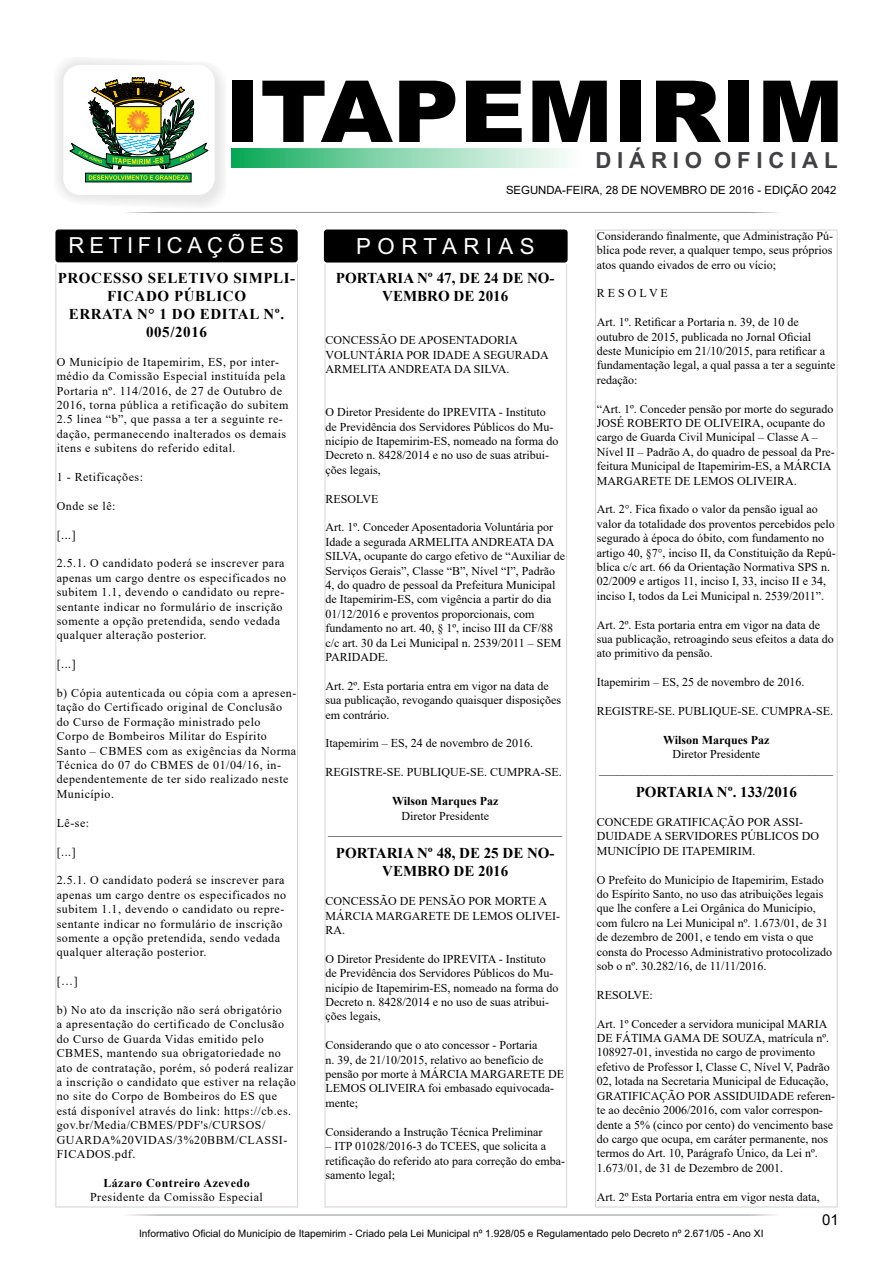
<style>
.page{position:relative;width:893px;height:1263px;background:#fff}
.page>*{position:absolute;margin:0;border:0;box-sizing:border-box;transform-origin:0 0}
.t1{font:900 85.65px "Arial";color:#000;scale:1.08 1}
.t2{font:700 22.2px "Arial";letter-spacing:.26em;color:#414042}
.t3{font:22.2px "Arial";letter-spacing:.295em;color:#fff}
.t4{font:22.05px "Arial";letter-spacing:.215em;color:#fff}
.t5{font:700 15px/18px "Times New Roman";color:#000;text-align:center}
.t6{font:700 15px/18px "Times New Roman";letter-spacing:.04em;color:#000;text-align:center}
.t7{font:15px "Arial";color:#000}
.t8{font:12px/14.4px "Times New Roman";color:#000}
.t9{font:12px/14.4px "Times New Roman";letter-spacing:.04em;color:#000}
.t10{font:700 12px "Times New Roman";color:#000}
.t11{font:700 12px "Times New Roman";letter-spacing:.04em;color:#000}
.t12{font:11.4px "Arial";color:#000}
.t13{font:10.2px "Arial";color:#000}
</style>
<div class="page">
<svg style="left:130px;top:1214px;width:646px;height:1px"></svg>
<svg style="left:57px;top:59px;width:722px;height:154px"></svg>
<svg style="left:231px;top:148px;width:396px;height:20px"></svg>
<div style="left:595px;top:230px;width:242px;height:977px;border:1px solid #d1d3d4"></div>
<div style="left:324px;top:228px;width:245px;height:36px;background:#888"></div>
<div style="left:324px;top:230px;width:244px;height:33px;background:#000;border-radius:3px"></div>
<div style="left:54px;top:228px;width:245px;height:36px;background:#a6a6a6"></div>
<div style="left:55px;top:229px;width:243px;height:33px;background:#000;border-radius:3px"></div>
<h1 class="t1" style="left:224px;top:49px;width:575px">ITAPEMIRIM</h1>
<h2 class="t2" style="left:595px;top:146px;width:244px">DIÁRIO OFICIAL</h2>
<p class="t12" style="left:506px;top:182px;width:332px">SEGUNDA-FEIRA, 28 DE NOVEMBRO DE 2016 - EDIÇÃO 2042</p>
<h3 class="t4" style="left:69px;top:231px;width:217px">RETIFICAÇÕES</h3>
<h2 class="t3" style="left:356px;top:232px;width:180px">PORTARIAS</h2>
<p class="t6" style="left:58px;top:269px;width:239px">PROCESSO SELETIVO SIMPLI-<br>FICADO PÚBLICO<br>ERRATA N° 1 DO EDITAL Nº.<br>005/2016</p>
<p class="t9" style="left:57px;top:354px;width:233px">O Município de Itapemirim, ES, por inter&shy;médio da Comissão Especial instituída pela Portaria nº. 114/2016, de 27 de Outubro de 2016, torna pública a retificação do subitem 2.5 linea “b”, que passa a ter a seguinte re&shy;dação, permanecendo inalterados os demais itens e subitens do referido edital.</p>
<p class="t9" style="left:57px;top:469px;width:88px">1 - Retificações:</p>
<p class="t8" style="left:57px;top:498px;width:60px">Onde se lê:</p>
<p class="t8" style="left:57px;top:527px;width:20px">[...]</p>
<p class="t9" style="left:57px;top:556px;width:231px">2.5.1. O candidato poderá se inscrever para apenas um cargo dentre os especificados no subitem 1.1, devendo o candidato ou repre&shy;sentante indicar no formulário de inscrição somente a opção pretendida, sendo vedada qualquer alteração posterior.</p>
<p class="t8" style="left:57px;top:657px;width:20px">[...]</p>
<p class="t9" style="left:57px;top:685px;width:241px">b) Cópia autenticada ou cópia com a apresen&shy;tação do Certificado original de Conclusão do Curso de Formação ministrado pelo<br>Corpo de Bombeiros Militar do Espírito Santo – CBMES com as exigências da Norma Técnica do 07 do CBMES de 01/04/16, in&shy;dependentemente de ter sido realizado neste Município.</p>
<p class="t8" style="left:57px;top:815px;width:34px">Lê-se:</p>
<p class="t8" style="left:57px;top:844px;width:20px">[...]</p>
<p class="t9" style="left:57px;top:873px;width:231px">2.5.1. O candidato poderá se inscrever para apenas um cargo dentre os especificados no subitem 1.1, devendo o candidato ou repre&shy;sentante indicar no formulário de inscrição somente a opção pretendida, sendo vedada qualquer alteração posterior.</p>
<p class="t8" style="left:57px;top:973px;width:22px">[…]</p>
<p class="t9" style="left:57px;top:1002px;width:241px">b) No ato da inscrição não será obrigatório<br>a apresentação do certificado de Conclusão do Curso de Guarda Vidas emitido pelo CBMES, mantendo sua obrigatoriedade no ato de contratação, porém, só poderá realizar a inscrição o candidato que estiver na relação no site do Corpo de Bombeiros do ES que está disponível através do link: https://cb.es. gov.br/Media/CBMES/PDF's/CURSOS/ GUARDA%20VIDAS/3%20BBM/CLASSI-FICADOS.pdf.</p>
<p class="t11" style="left:103px;top:1174px;width:148px">Lázaro Contreiro Azevedo</p>
<p class="t9" style="left:90px;top:1189px;width:174px">Presidente da Comissão Especial</p>
<p class="t8" style="left:597px;top:228px;width:238px;text-align:justify">Considerando finalmente, que Administração Pú&shy;blica pode rever, a qualquer tempo, seus próprios atos quando eivados de erro ou vício;</p>
<p class="t8" style="left:597px;top:286px;width:73px">R E S O L V E</p>
<p class="t8" style="left:597px;top:315px;width:240px">Art. 1º. Retificar a Portaria n. 39, de 10 de outubro de 2015, publicada no Jornal Oficial deste Município em 21/10/2015, para retificar a fundamentação legal, a qual passa a ter a seguinte redação:</p>
<p class="t8" style="left:597px;top:401px;width:240px">“Art. 1º. Conceder pensão por morte do segurado JOSÉ ROBERTO DE OLIVEIRA, ocupante do cargo de Guarda Civil Municipal – Classe A – Nível II – Padrão A, do quadro de pessoal da Pre&shy;feitura Municipal de Itapemirim-ES, a MÁRCIA MARGARETE DE LEMOS OLIVEIRA.</p>
<p class="t8" style="left:597px;top:502px;width:241px">Art. 2°. Fica fixado o valor da pensão igual ao valor da totalidade dos proventos percebidos pelo segurado à época do óbito, com fundamento no artigo 40, §7°, inciso II, da Constituição da Repú&shy;blica c/c art. 66 da Orientação Normativa SPS n.<br>02/2009 e artigos 11, inciso I, 33, inciso II e 34, inciso I, todos da Lei Municipal n. 2539/2011”.</p>
<p class="t8" style="left:597px;top:617px;width:239px">Art. 2º. Esta portaria entra em vigor na data de sua publicação, retroagindo seus efeitos a data do ato primitivo da pensão.</p>
<p class="t8" style="left:597px;top:675px;width:209px">Itapemirim – ES, 25 de novembro de 2016.</p>
<p class="t8" style="left:597px;top:703px;width:238px">REGISTRE-SE. PUBLIQUE-SE. CUMPRA-SE.</p>
<p class="t10" style="left:663px;top:731px;width:108px">Wilson Marques Paz</p>
<p class="t8" style="left:599px;top:747px;width:235px;text-align:center">Diretor Presidente _______________________________________</p>
<p class="t5" style="left:636px;top:783px;width:163px">PORTARIA Nº. 133/2016</p>
<p class="t8" style="left:597px;top:814px;width:224px">CONCEDE GRATIFICAÇÃO POR ASSI-<br>DUIDADE A SERVIDORES PÚBLICOS DO<br>MUNICÍPIO DE ITAPEMIRIM.</p>
<p class="t8" style="left:597px;top:872px;width:237px">O Prefeito do Município de Itapemirim, Estado do Espírito Santo, no uso das atribuições legais que lhe confere a Lei Orgânica do Município, com fulcro na Lei Municipal nº. 1.673/01, de 31 de dezembro de 2001, e tendo em vista o que consta do Processo Administrativo protocolizado sob o nº. 30.282/16, de 11/11/2016.</p>
<p class="t8" style="left:597px;top:987px;width:58px">RESOLVE:</p>
<p class="t8" style="left:597px;top:1016px;width:240px">Art. 1º Conceder a servidora municipal MARIA DE FÁTIMA GAMA DE SOUZA, matrícula nº.<br>108927-01, investida no cargo de provimento efetivo de Professor I, Classe C, Nível V, Padrão 02, lotada na Secretaria Municipal de Educação, GRATIFICAÇÃO POR ASSIDUIDADE referen&shy;te ao decênio 2006/2016, com valor correspon&shy;dente a 5% (cinco por cento) do vencimento base do cargo que ocupa, em caráter permanente, nos termos do Art. 10, Parágrafo Único, da Lei nº.<br>1.673/01, de 31 de Dezembro de 2001.</p>
<p class="t8" style="left:597px;top:1189px;width:225px">Art. 2º Esta Portaria entra em vigor nesta data,</p>
<p class="t5" style="left:336px;top:269px;width:220px">PORTARIA Nº 47, DE 24 DE NO-<br>VEMBRO DE 2016</p>
<p class="t8" style="left:325px;top:333px;width:225px">CONCESSÃO DE APOSENTADORIA<br>VOLUNTÁRIA POR IDADE A SEGURADA<br>ARMELITA ANDREATA DA SILVA.</p>
<p class="t8" style="left:325px;top:405px;width:234px">O Diretor Presidente do IPREVITA - Instituto de Previdência dos Servidores Públicos do Mu&shy;nicípio de Itapemirim-ES, nomeado na forma do Decreto n. 8428/2014 e no uso de suas atribui&shy;ções legais,</p>
<p class="t8" style="left:325px;top:491px;width:54px">RESOLVE</p>
<p class="t8" style="left:325px;top:520px;width:241px">Art. 1º. Conceder Aposentadoria Voluntária por Idade a segurada ARMELITA ANDREATA DA SILVA, ocupante do cargo efetivo de “Auxiliar de Serviços Gerais”, Classe “B”, Nível “I”, Padrão 4, do quadro de pessoal da Prefeitura Municipal de Itapemirim-ES, com vigência a partir do dia 01/12/2016 e proventos proporcionais, com fundamento no art. 40, § 1º, inciso III da CF/88 c/c art. 30 da Lei Municipal n. 2539/2011 – SEM PARIDADE.</p>
<p class="t8" style="left:325px;top:678px;width:237px">Art. 2º. Esta portaria entra em vigor na data de sua publicação, revogando quaisquer disposições em contrário.</p>
<p class="t8" style="left:325px;top:736px;width:209px">Itapemirim – ES, 24 de novembro de 2016.</p>
<p class="t8" style="left:325px;top:765px;width:238px">REGISTRE-SE. PUBLIQUE-SE. CUMPRA-SE.</p>
<p class="t10" style="left:392px;top:792px;width:108px">Wilson Marques Paz</p>
<p class="t8" style="left:328px;top:808px;width:235px;text-align:center">Diretor Presidente _______________________________________</p>
<p class="t5" style="left:336px;top:844px;width:220px">PORTARIA Nº 48, DE 25 DE NO-<br>VEMBRO DE 2016</p>
<p class="t8" style="left:325px;top:894px;width:236px">CONCESSÃO DE PENSÃO POR MORTE A<br>MÁRCIA MARGARETE DE LEMOS OLIVEI-<br>RA.</p>
<p class="t8" style="left:325px;top:951px;width:234px">O Diretor Presidente do IPREVITA - Instituto de Previdência dos Servidores Públicos do Mu&shy;nicípio de Itapemirim-ES, nomeado na forma do Decreto n. 8428/2014 e no uso de suas atribui&shy;ções legais,</p>
<p class="t8" style="left:325px;top:1038px;width:240px">Considerando que o ato concessor - Portaria<br>n. 39, de 21/10/2015, relativo ao benefício de pensão por morte à MÁRCIA MARGARETE DE LEMOS OLIVEIRA foi embasado equivocada&shy;mente;</p>
<p class="t8" style="left:325px;top:1124px;width:219px">Considerando a Instrução Técnica Preliminar</p>
<p class="t8" style="left:325px;top:1138px;width:241px">– ITP 01028/2016-3 do TCEES, que solicita a retificação do referido ato para correção do emba&shy;samento legal;</p>
<p class="t13" style="left:139px;top:1227px;width:626px">Informativo Oficial do Município de Itapemirim - Criado pela Lei Municipal nº 1.928/05 e Regulamentado pelo Decreto nº 2.671/05 - Ano XI</p>
<p class="t7" style="left:822px;top:1210px;width:18px">01</p>
</div>
